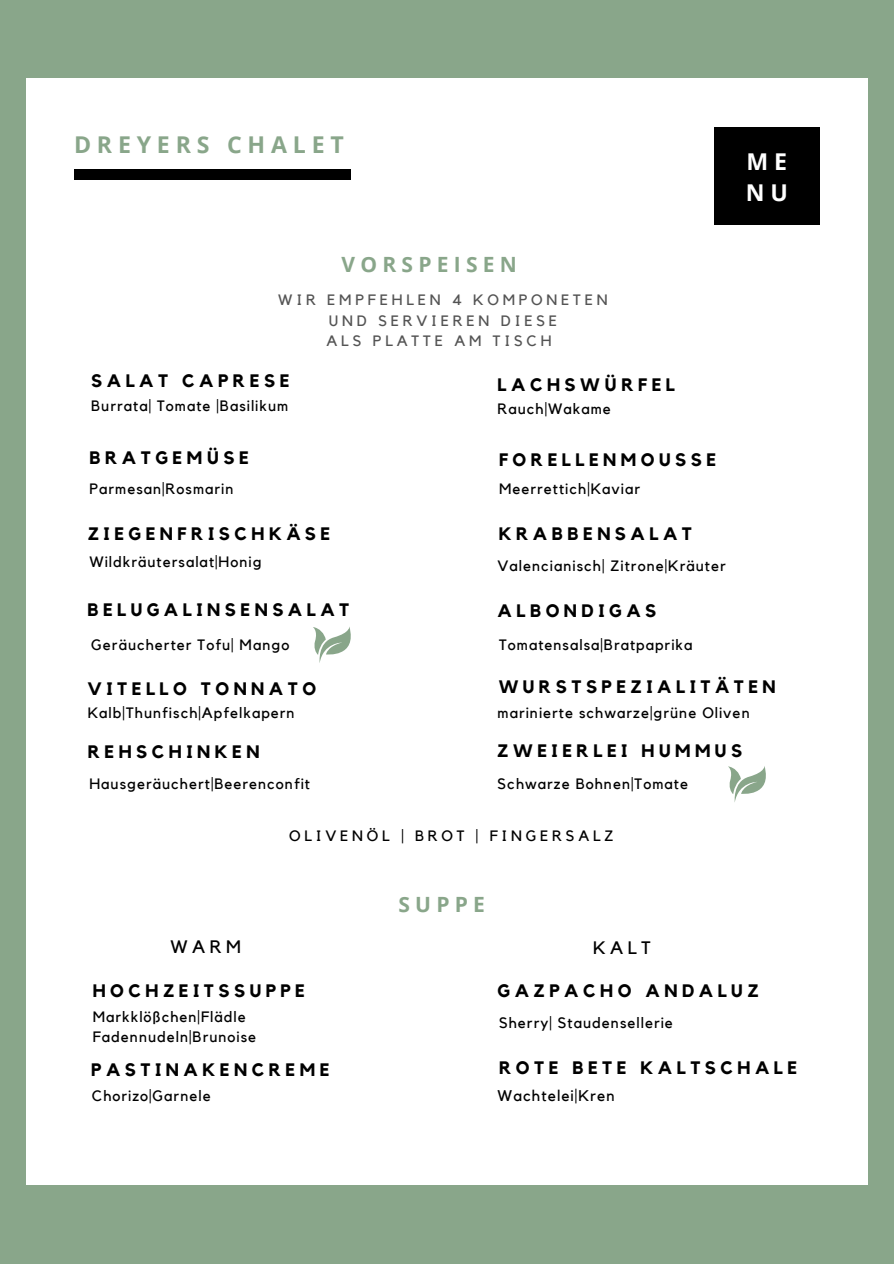
<style>
.page{position:relative;width:894px;height:1264px;background:#fff}
.page>*{position:absolute;margin:0;border:0;box-sizing:border-box;transform-origin:0 0}
.t1{font:700 23.1px "Open Sans";letter-spacing:.25em;color:#89a68a}
.t2{font:700 23.1px/31.8px "Open Sans";color:#fff}
.t3{font:700 21px "Open Sans";letter-spacing:.25em;color:#89a68a}
.t4{font:700 18px "Kollektif";letter-spacing:.25em;color:#000}
.t5{font:18px "Kollektif";letter-spacing:.25em;color:#000}
.t6{font:15.45px "Kollektif";letter-spacing:.07em;color:#000}
.t7{font:15px "Kollektif";letter-spacing:.07em;color:#000}
.t8{font:15px/20.2px "Kollektif";letter-spacing:.25em;color:#545454;text-align:center}
.t9{font:15px "Kollektif";letter-spacing:.25em;color:#000}
</style>
<div class="page">
<div style="left:0;top:0;width:893px;height:1263px;background:#89a68a"></div>
<div style="left:26px;top:79px;width:840px;height:1105px;background:#fff"></div>
<div style="left:713px;top:127px;width:106px;height:98px;background:#000"></div>
<div style="left:74px;top:170px;width:277px;height:10px;background:#000"></div>
<svg style="left:313px;top:627px;width:37px;height:36px"></svg>
<svg style="left:728px;top:766px;width:37px;height:36px"></svg>
<p class="t1" style="left:74px;top:129px;width:271px">DREYERS CHALET</p>
<h1 class="t3" style="left:341px;top:249px;width:177px">VORSPEISEN</h1>
<h3 class="t8" style="left:278px;top:291px;width:331px">WIR EMPFEHLEN 4 KOMPONETEN<br>UND SERVIEREN DIESE<br>ALS PLATTE AM TISCH</h3>
<p class="t2" style="left:745px;top:145px;width:44px">M E<br>N U</p>
<h1 class="t4" style="left:91px;top:372px;width:199px">SALAT CAPRESE</h1>
<h4 class="t7" style="left:91px;top:398px;width:198px">Burrata| Tomate |Basilikum</h4>
<h2 class="t4" style="left:89px;top:449px;width:161px">BRATGEMÜSE</h2>
<p class="t7" style="left:89px;top:482px;width:145px">Parmesan|Rosmarin</p>
<h2 class="t4" style="left:88px;top:525px;width:244px">ZIEGENFRISCHKÄSE</h2>
<p class="t7" style="left:89px;top:555px;width:174px">Wildkräutersalat|Honig</p>
<h2 class="t4" style="left:87px;top:601px;width:263px">BELUGALINSENSALAT</h2>
<p class="t7" style="left:91px;top:637px;width:199px">Geräucherter Tofu| Mango</p>
<h2 class="t4" style="left:87px;top:680px;width:230px">VITELLO TONNATO</h2>
<p class="t7" style="left:88px;top:706px;width:208px">Kalb|Thunfisch|Apfelkapern</p>
<h2 class="t4" style="left:88px;top:743px;width:173px">REHSCHINKEN</h2>
<p class="t7" style="left:89px;top:776px;width:222px">Hausgeräuchert|Beerenconfit</p>
<h2 class="t4" style="left:497px;top:377px;width:179px">LACHSWÜRFEL</h2>
<p class="t7" style="left:497px;top:401px;width:115px">Rauch|Wakame</p>
<h2 class="t4" style="left:499px;top:451px;width:218px">FORELLENMOUSSE</h2>
<p class="t7" style="left:499px;top:482px;width:143px">Meerrettich|Kaviar</p>
<h2 class="t4" style="left:498px;top:526px;width:195px">KRABBENSALAT</h2>
<p class="t7" style="left:497px;top:559px;width:229px">Valencianisch| Zitrone|Kräuter</p>
<p class="t4" style="left:497px;top:602px;width:160px">ALBONDIGAS</p>
<h2 class="t7" style="left:499px;top:637px;width:195px">Tomatensalsa|Bratpaprika</h2>
<p class="t4" style="left:498px;top:678px;width:278px">WURSTSPEZIALITÄTEN</p>
<h2 class="t7" style="left:497px;top:706px;width:253px">marinierte schwarze|grüne Oliven</h2>
<h2 class="t4" style="left:497px;top:742px;width:246px">ZWEIERLEI HUMMUS</h2>
<p class="t7" style="left:497px;top:776px;width:192px">Schwarze Bohnen|Tomate</p>
<h2 class="t9" style="left:289px;top:829px;width:326px">OLIVENÖL | BROT | FINGERSALZ</h2>
<p class="t5" style="left:170px;top:938px;width:72px">WARM</p>
<p class="t4" style="left:93px;top:982px;width:214px">HOCHZEITSSUPPE</p>
<h2 class="t7" style="left:93px;top:1009px;width:154px">Markklößchen|Flädle</h2>
<p class="t7" style="left:93px;top:1029px;width:165px">Fadennudeln|Brunoise</p>
<h2 class="t4" style="left:91px;top:1061px;width:240px">PASTINAKENCREME</h2>
<p class="t7" style="left:92px;top:1089px;width:120px">Chorizo|Garnele</p>
<h1 class="t3" style="left:398px;top:889px;width:88px">SUPPE</h1>
<h2 class="t5" style="left:593px;top:939px;width:59px">KALT</h2>
<p class="t4" style="left:497px;top:982px;width:262px">GAZPACHO ANDALUZ</p>
<p class="t7" style="left:499px;top:1015px;width:175px">Sherry| Staudensellerie</p>
<h4 class="t4" style="left:499px;top:1059px;width:299px">ROTE BETE KALTSCHALE</h4>
<h1 class="t6" style="left:497px;top:1088px;width:119px">Wachtelei|Kren</h1>
</div>
